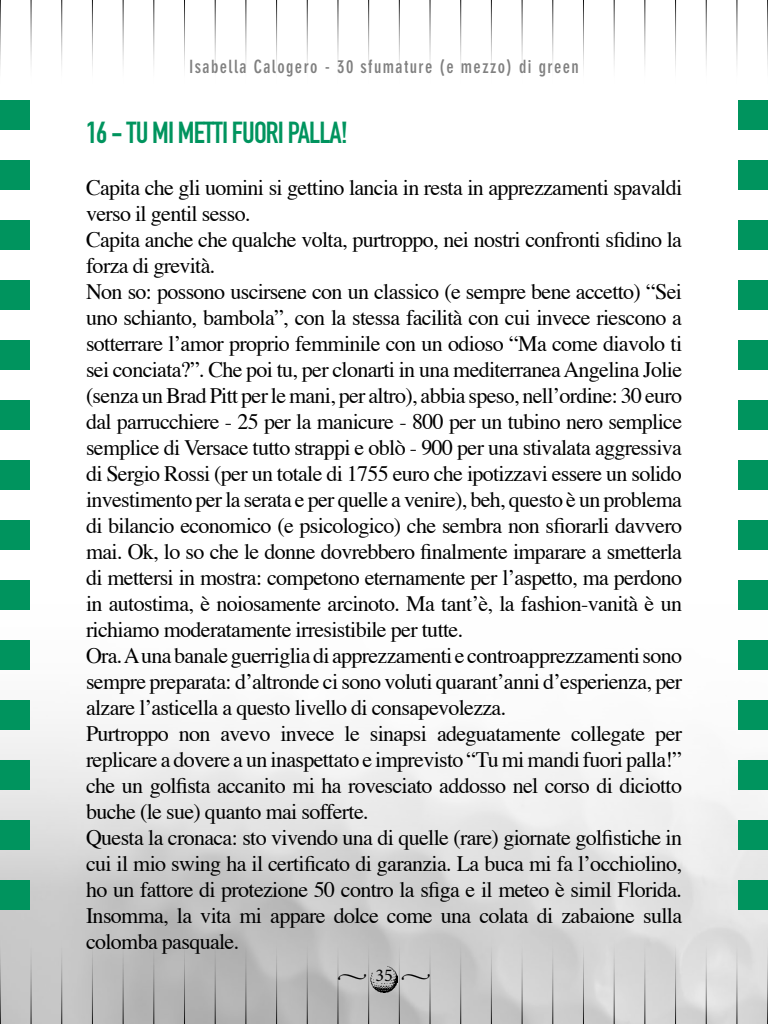
<style>
.page{position:relative;width:768px;height:1024px;background:#fff}
.page>*{position:absolute;margin:0;border:0;box-sizing:border-box;transform-origin:0 0}
.t1{font:30px "DIN Engschrift";letter-spacing:-.03em;color:#00945e}
.t2{font:22px/26px "Times";letter-spacing:-.03em;color:#000}
.t3{font:700 condensed 18px "DIN Neuzeit Grotesk";letter-spacing:.08em;color:#808080}
.t4{font:18px "Minion Pro";color:#000}
</style>
<div class="page">
<img style="left:0;top:724px;width:768px;height:300px">
<img style="left:370px;top:965px;width:28px;height:27px">
<hr style="left:0;top:0;width:1px;height:89px;background:#000">
<hr style="left:31px;top:0;width:1px;height:89px;background:#000">
<hr style="left:61px;top:0;width:1px;height:89px;background:#000">
<hr style="left:92px;top:0;width:1px;height:89px;background:#000">
<hr style="left:123px;top:0;width:1px;height:89px;background:#000">
<hr style="left:153px;top:0;width:1px;height:89px;background:#000">
<hr style="left:184px;top:0;width:1px;height:89px;background:#000">
<hr style="left:215px;top:0;width:1px;height:89px;background:#000">
<hr style="left:246px;top:0;width:1px;height:89px;background:#000">
<hr style="left:276px;top:0;width:1px;height:89px;background:#000">
<hr style="left:307px;top:0;width:1px;height:89px;background:#000">
<hr style="left:338px;top:0;width:1px;height:89px;background:#000">
<hr style="left:368px;top:0;width:1px;height:89px;background:#000">
<hr style="left:399px;top:0;width:1px;height:89px;background:#000">
<hr style="left:430px;top:0;width:1px;height:89px;background:#000">
<hr style="left:460px;top:0;width:1px;height:89px;background:#000">
<hr style="left:491px;top:0;width:1px;height:89px;background:#000">
<hr style="left:522px;top:0;width:1px;height:89px;background:#000">
<hr style="left:552px;top:0;width:1px;height:89px;background:#000">
<hr style="left:583px;top:0;width:1px;height:89px;background:#000">
<hr style="left:614px;top:0;width:1px;height:89px;background:#000">
<hr style="left:644px;top:0;width:1px;height:89px;background:#000">
<hr style="left:675px;top:0;width:1px;height:89px;background:#000">
<hr style="left:706px;top:0;width:1px;height:89px;background:#000">
<hr style="left:737px;top:0;width:1px;height:89px;background:#000">
<hr style="left:767px;top:0;width:1px;height:89px;background:#000">
<hr style="left:767px;top:935px;width:1px;height:89px;background:#000">
<hr style="left:737px;top:935px;width:1px;height:89px;background:#000">
<hr style="left:706px;top:935px;width:1px;height:89px;background:#000">
<hr style="left:675px;top:935px;width:1px;height:89px;background:#000">
<hr style="left:644px;top:935px;width:1px;height:89px;background:#000">
<hr style="left:614px;top:935px;width:1px;height:89px;background:#000">
<hr style="left:583px;top:935px;width:1px;height:89px;background:#000">
<hr style="left:552px;top:935px;width:1px;height:89px;background:#000">
<hr style="left:522px;top:935px;width:1px;height:89px;background:#000">
<hr style="left:491px;top:935px;width:1px;height:89px;background:#000">
<hr style="left:460px;top:935px;width:1px;height:89px;background:#000">
<hr style="left:430px;top:935px;width:1px;height:89px;background:#000">
<hr style="left:399px;top:935px;width:1px;height:89px;background:#000">
<hr style="left:368px;top:935px;width:1px;height:89px;background:#000">
<hr style="left:338px;top:935px;width:1px;height:89px;background:#000">
<hr style="left:307px;top:935px;width:1px;height:89px;background:#000">
<hr style="left:276px;top:935px;width:1px;height:89px;background:#000">
<hr style="left:246px;top:935px;width:1px;height:89px;background:#000">
<hr style="left:215px;top:935px;width:1px;height:89px;background:#000">
<hr style="left:184px;top:935px;width:1px;height:89px;background:#000">
<hr style="left:153px;top:935px;width:1px;height:89px;background:#000">
<hr style="left:123px;top:935px;width:1px;height:89px;background:#000">
<hr style="left:92px;top:935px;width:1px;height:89px;background:#000">
<hr style="left:61px;top:935px;width:1px;height:89px;background:#000">
<hr style="left:31px;top:935px;width:1px;height:89px;background:#000">
<hr style="left:0;top:935px;width:1px;height:89px;background:#000">
<div style="left:0;top:100px;width:30px;height:30px;background:#00945e"></div>
<div style="left:0;top:160px;width:30px;height:30px;background:#00945e"></div>
<div style="left:0;top:220px;width:30px;height:30px;background:#00945e"></div>
<div style="left:0;top:280px;width:30px;height:30px;background:#00945e"></div>
<div style="left:0;top:340px;width:30px;height:30px;background:#00945e"></div>
<div style="left:0;top:400px;width:30px;height:30px;background:#00945e"></div>
<div style="left:0;top:460px;width:30px;height:30px;background:#00945e"></div>
<div style="left:0;top:520px;width:30px;height:30px;background:#00945e"></div>
<div style="left:0;top:580px;width:30px;height:30px;background:#00945e"></div>
<div style="left:0;top:640px;width:30px;height:30px;background:#00945e"></div>
<div style="left:0;top:700px;width:30px;height:30px;background:#00945e"></div>
<div style="left:0;top:760px;width:30px;height:30px;background:#00945e"></div>
<div style="left:0;top:820px;width:30px;height:30px;background:#00945e"></div>
<div style="left:0;top:880px;width:30px;height:30px;background:#00945e"></div>
<div style="left:738px;top:100px;width:30px;height:30px;background:#00945e"></div>
<div style="left:738px;top:160px;width:30px;height:30px;background:#00945e"></div>
<div style="left:738px;top:220px;width:30px;height:30px;background:#00945e"></div>
<div style="left:738px;top:280px;width:30px;height:30px;background:#00945e"></div>
<div style="left:738px;top:340px;width:30px;height:30px;background:#00945e"></div>
<div style="left:738px;top:400px;width:30px;height:30px;background:#00945e"></div>
<div style="left:738px;top:460px;width:30px;height:30px;background:#00945e"></div>
<div style="left:738px;top:520px;width:30px;height:30px;background:#00945e"></div>
<div style="left:738px;top:580px;width:30px;height:30px;background:#00945e"></div>
<div style="left:738px;top:640px;width:30px;height:30px;background:#00945e"></div>
<div style="left:738px;top:700px;width:30px;height:30px;background:#00945e"></div>
<div style="left:738px;top:760px;width:30px;height:30px;background:#00945e"></div>
<div style="left:738px;top:820px;width:30px;height:30px;background:#00945e"></div>
<div style="left:738px;top:880px;width:30px;height:30px;background:#00945e"></div>
<p class="t3" style="left:189px;top:57px;width:391px">Isabella Calogero - 30 sfumature (e mezzo) di green</p>
<h1 class="t1" style="left:86px;top:115px;width:264px">16 - TU MI METTI FUORI PALLA!</h1>
<p class="t2" style="left:86px;top:176px;width:598px">Capita che gli uomini si gettino lancia in resta in apprezzamenti spavaldi verso il gentil sesso.<br>Capita anche che qualche volta, purtroppo, nei nostri confronti sfidino la forza di grevità.<br>Non so: possono uscirsene con un classico (e sempre bene accetto) “Sei uno schianto, bambola”, con la stessa facilità con cui invece riescono a sotterrare l’amor proprio femminile con un odioso “Ma come diavolo ti sei conciata?”. Che poi tu, per clonarti in una mediterranea Angelina Jolie (senza un Brad Pitt per le mani, per altro), abbia speso, nell’ordine: 30 euro dal parrucchiere - 25 per la manicure - 800 per un tubino nero semplice semplice di Versace tutto strappi e oblò - 900 per una stivalata aggressiva di Sergio Rossi (per un totale di 1755 euro che ipotizzavi essere un solido investimento per la serata e per quelle a venire), beh, questo è un problema di bilancio economico (e psicologico) che sembra non sfiorarli davvero mai. Ok, lo so che le donne dovrebbero finalmente imparare a smetterla di mettersi in mostra: competono eternamente per l’aspetto, ma perdono in autostima, è noiosamente arcinoto. Ma tant’è, la fashion-vanità è un richiamo moderatamente irresistibile per tutte.<br>Ora. A una banale guerriglia di apprezzamenti e controapprezzamenti sono sempre preparata: d’altronde ci sono voluti quarant’anni d’esperienza, per alzare l’asticella a questo livello di consapevolezza.<br>Purtroppo non avevo invece le sinapsi adeguatamente collegate per replicare a dovere a un inaspettato e imprevisto “Tu mi mandi fuori palla!” che un golfista accanito mi ha rovesciato addosso nel corso di diciotto buche (le sue) quanto mai sofferte.<br>Questa la cronaca: sto vivendo una di quelle (rare) giornate golfistiche in cui il mio swing ha il certificato di garanzia. La buca mi fa l’occhiolino, ho un fattore di protezione 50 contro la sfiga e il meteo è simil Florida.<br>Insomma, la vita mi appare dolce come una colata di zabaione sulla colomba pasquale.</p>
<p class="t4" style="left:337px;top:963px;width:95px">• 35 •</p>
</div>
